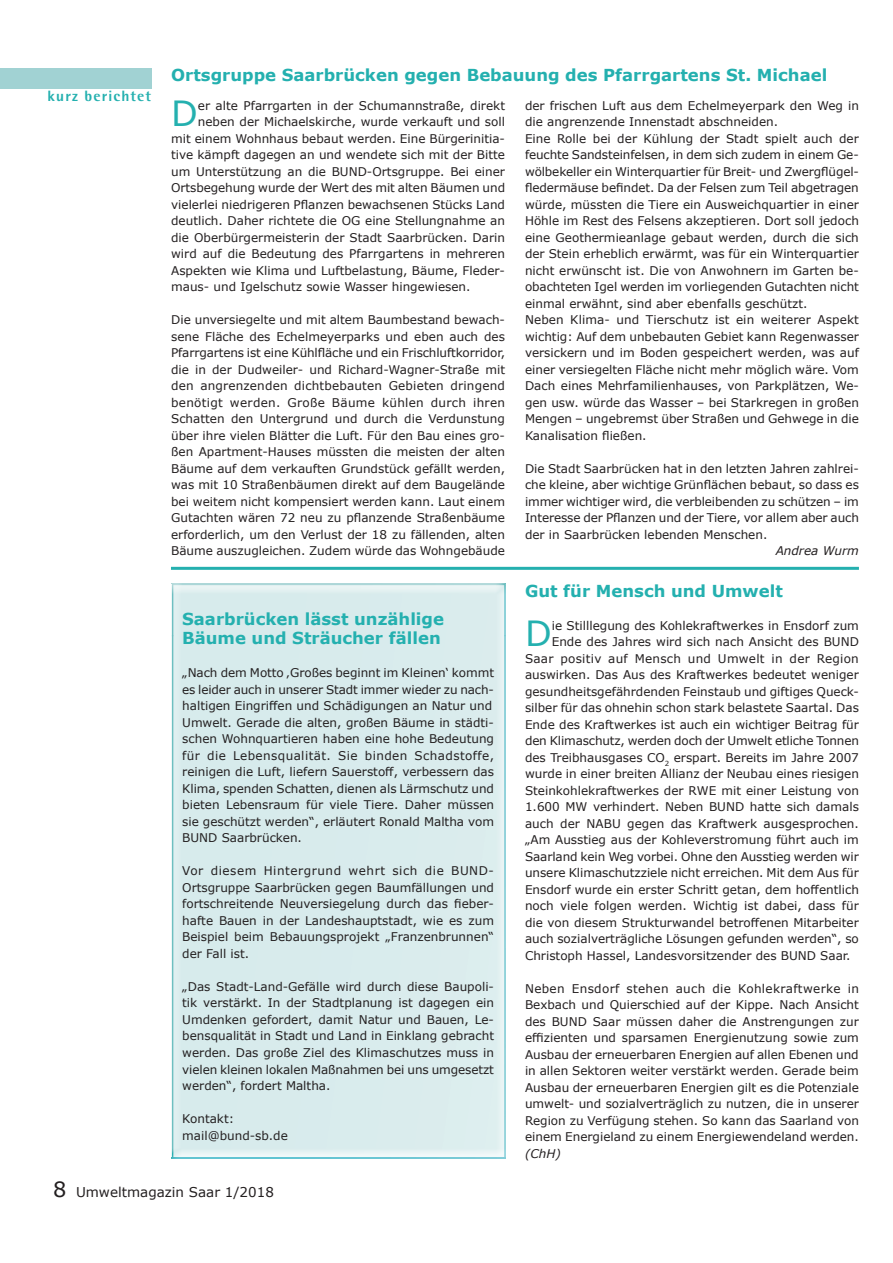
<style>
.page{position:relative;width:893px;height:1263px;background:#fff}
.page>*{position:absolute;margin:0;border:0;box-sizing:border-box;transform-origin:0 0}
.t1{font:34.65px "Verdana";color:#24b0af}
.t2{font:700 16.5px/19.8px "Verdana";color:#24b0af}
.t3{font:800 15px "Agfa Rotis Semisans";letter-spacing:.075em;color:#24b0af}
.t4{font:13.5px "Verdana";color:#231f20}
.t5{font:12px/16.5px "Verdana";color:#231f20;text-align:justify}
.t6{font:12px "Verdana";letter-spacing:.02em;color:#231f20}
.t7{font:italic 12px "Verdana";color:#231f20}
.s1{font-size:21px}
</style>
<div class="page">
<div style="left:0;top:68px;width:151px;height:20px;background:#a1d2d3"></div>
<div style="left:172px;top:636px;width:334px;height:523px;background:#d8ebed"></div>
<img style="left:172px;top:584px;width:334px;height:52px">
<img style="left:172px;top:635px;width:48px;height:523px">
<img style="left:458px;top:635px;width:48px;height:523px">
<img style="left:219px;top:1157px;width:240px;height:1px">
<hr style="left:171px;top:567px;width:688px;height:3px;background:#24b0af">
<p class="t3" style="left:48px;top:87px;width:105px">kurz berichtet</p>
<h2 class="t2" style="left:171px;top:64px;width:658px">Ortsgruppe Saarbrücken gegen Bebauung des Pfarrgartens St. Michael</h2>
<h1 class="t1" style="left:171px;top:90px;width:28px">D</h1>
<p class="t5" style="left:198px;top:97px;width:309px">er alte Pfarrgarten in der Schumannstraße, direkt</p>
<p class="t5" style="left:198px;top:114px;width:309px">neben der Michaelskirche, wurde verkauft und soll</p>
<p class="t5" style="left:171px;top:130px;width:335px">mit einem Wohnhaus bebaut werden. Eine Bürgerinitia-</p>
<p class="t5" style="left:171px;top:147px;width:335px">tive kämpft dagegen an und wendete sich mit der Bitte</p>
<p class="t5" style="left:171px;top:163px;width:335px">um Unterstützung an die BUND-Ortsgruppe. Bei einer</p>
<p class="t5" style="left:171px;top:180px;width:335px">Ortsbegehung wurde der Wert des mit alten Bäumen und</p>
<p class="t5" style="left:171px;top:196px;width:335px">vielerlei niedrigeren Pflanzen bewachsenen Stücks Land</p>
<p class="t5" style="left:171px;top:213px;width:335px">deutlich. Daher richtete die OG eine Stellungnahme an</p>
<p class="t5" style="left:171px;top:229px;width:335px">die Oberbürgermeisterin der Stadt Saarbrücken. Darin</p>
<p class="t5" style="left:171px;top:246px;width:335px">wird auf die Bedeutung des Pfarrgartens in mehreren</p>
<p class="t5" style="left:171px;top:262px;width:335px">Aspekten wie Klima und Luftbelastung, Bäume, Fleder-</p>
<p class="t5" style="left:171px;top:279px;width:301px">maus- und Igelschutz sowie Wasser hingewiesen.</p>
<p class="t5" style="left:171px;top:312px;width:335px">Die unversiegelte und mit altem Baumbestand bewach&shy;sene Fläche des Echelmeyerparks und eben auch des Pfarrgartens ist eine Kühlfläche und ein Frischluftkorridor, die in der Dudweiler- und Richard-Wagner-Straße mit den angrenzenden dichtbebauten Gebieten dringend benötigt werden. Große Bäume kühlen durch ihren Schatten den Untergrund und durch die Verdunstung über ihre vielen Blätter die Luft. Für den Bau eines gro&shy;ßen Apartment-Hauses müssten die meisten der alten Bäume auf dem verkauften Grundstück gefällt werden, was mit 10 Straßenbäumen direkt auf dem Baugelände bei weitem nicht kompensiert werden kann. Laut einem Gutachten wären 72 neu zu pflanzende Straßenbäume erforderlich, um den Verlust der 18 zu fällenden, alten Bäume auszugleichen. Zudem würde das Wohngebäude</p>
<h2 class="t2" style="left:182px;top:608px;width:263px">Saarbrücken lässt unzählige<br>Bäume und Sträucher fällen</h2>
<p class="t5" style="left:182px;top:665px;width:313px;text-align:left">„Nach dem Motto ‚Großes beginnt im Kleinen‘ kommt es leider auch in unserer Stadt immer wieder zu nach&shy;haltigen Eingriffen und Schädigungen an Natur und Umwelt. Gerade die alten, großen Bäume in städti&shy;schen Wohnquartieren haben eine hohe Bedeutung für die Lebensqualität. Sie binden Schadstoffe, reinigen die Luft, liefern Sauerstoff, verbessern das Klima, spenden Schatten, dienen als Lärmschutz und bieten Lebensraum für viele Tiere. Daher müssen sie geschützt werden“, erläutert Ronald Maltha vom BUND Saarbrücken.</p>
<p class="t5" style="left:182px;top:863px;width:313px">Vor diesem Hintergrund wehrt sich die BUND-Ortsgruppe Saarbrücken gegen Baumfällungen und fortschreitende Neuversiegelung durch das fieber&shy;hafte Bauen in der Landeshauptstadt, wie es zum Beispiel beim Bebauungsprojekt „Franzenbrunnen“ der Fall ist.</p>
<p class="t5" style="left:182px;top:978px;width:313px">„Das Stadt-Land-Gefälle wird durch diese Baupoli&shy;tik verstärkt. In der Stadtplanung ist dagegen ein Umdenken gefordert, damit Natur und Bauen, Le&shy;bensqualität in Stadt und Land in Einklang gebracht werden. Das große Ziel des Klimaschutzes muss in vielen kleinen lokalen Maßnahmen bei uns umgesetzt werden“, fordert Maltha.</p>
<p class="t5" style="left:182px;top:1110px;width:107px">Kontakt: mail@bund-sb.de</p>
<p class="t5" style="left:525px;top:97px;width:335px;text-align:left">der frischen Luft aus dem Echelmeyerpark den Weg in die angrenzende Innenstadt abschneiden.<br>Eine Rolle bei der Kühlung der Stadt spielt auch der feuchte Sandsteinfelsen, in dem sich zudem in einem Ge&shy;wölbekeller ein Winterquartier für Breit- und Zwergflügel&shy;fledermäuse befindet. Da der Felsen zum Teil abgetragen würde, müssten die Tiere ein Ausweichquartier in einer Höhle im Rest des Felsens akzeptieren. Dort soll jedoch eine Geothermieanlage gebaut werden, durch die sich der Stein erheblich erwärmt, was für ein Winterquartier nicht erwünscht ist. Die von Anwohnern im Garten be&shy;obachteten Igel werden im vorliegenden Gutachten nicht einmal erwähnt, sind aber ebenfalls geschützt.<br>Neben Klima- und Tierschutz ist ein weiterer Aspekt wichtig: Auf dem unbebauten Gebiet kann Regenwasser versickern und im Boden gespeichert werden, was auf einer versiegelten Fläche nicht mehr möglich wäre. Vom Dach eines Mehrfamilienhauses, von Parkplätzen, We&shy;gen usw. würde das Wasser – bei Starkregen in großen Mengen – ungebremst über Straßen und Gehwege in die Kanalisation fließen.</p>
<p class="t5" style="left:525px;top:460px;width:335px">Die Stadt Saarbrücken hat in den letzten Jahren zahlrei&shy;che kleine, aber wichtige Grünflächen bebaut, so dass es immer wichtiger wird, die verbleibenden zu schützen – im Interesse der Pflanzen und der Tiere, vor allem aber auch der in Saarbrücken lebenden Menschen.</p>
<p class="t7" style="left:776px;top:543px;width:85px">Andrea Wurm</p>
<h2 class="t2" style="left:525px;top:580px;width:259px">Gut für Mensch und Umwelt</h2>
<h1 class="t1" style="left:525px;top:610px;width:28px">D</h1>
<p class="t5" style="left:552px;top:617px;width:309px">ie Stilllegung des Kohlekraftwerkes in Ensdorf zum</p>
<p class="t5" style="left:552px;top:633px;width:309px">Ende des Jahres wird sich nach Ansicht des BUND</p>
<p class="t6" style="left:525px;top:650px;width:335px">Saar positiv auf Mensch und Umwelt in der Region</p>
<p class="t5" style="left:525px;top:666px;width:335px">auswirken. Das Aus des Kraftwerkes bedeutet weniger</p>
<p class="t5" style="left:525px;top:683px;width:335px">gesundheitsgefährdenden Feinstaub und giftiges Queck-</p>
<p class="t5" style="left:525px;top:699px;width:335px">silber für das ohnehin schon stark belastete Saartal. Das</p>
<p class="t5" style="left:525px;top:716px;width:335px">Ende des Kraftwerkes ist auch ein wichtiger Beitrag für</p>
<p class="t5" style="left:525px;top:732px;width:335px">den Klimaschutz, werden doch der Umwelt etliche Tonnen</p>
<p class="t5" style="left:525px;top:749px;width:335px">des Treibhausgases CO<sub>2</sub> erspart. Bereits im Jahre 2007</p>
<p class="t5" style="left:525px;top:765px;width:335px">wurde in einer breiten Allianz der Neubau eines riesigen</p>
<p class="t5" style="left:525px;top:782px;width:335px">Steinkohlekraftwerkes der RWE mit einer Leistung von</p>
<p class="t5" style="left:525px;top:798px;width:335px">1.600 MW verhindert. Neben BUND hatte sich damals</p>
<p class="t5" style="left:525px;top:815px;width:335px">auch der NABU gegen das Kraftwerk ausgesprochen.</p>
<p class="t5" style="left:525px;top:831px;width:335px">„Am Ausstieg aus der Kohleverstromung führt auch im</p>
<p class="t5" style="left:525px;top:848px;width:335px">Saarland kein Weg vorbei. Ohne den Ausstieg werden wir</p>
<p class="t5" style="left:525px;top:864px;width:335px">unsere Klimaschutzziele nicht erreichen. Mit dem Aus für</p>
<p class="t5" style="left:525px;top:881px;width:335px">Ensdorf wurde ein erster Schritt getan, dem hoffentlich</p>
<p class="t5" style="left:525px;top:897px;width:335px">noch viele folgen werden. Wichtig ist dabei, dass für</p>
<p class="t5" style="left:525px;top:914px;width:335px">die von diesem Strukturwandel betroffenen Mitarbeiter</p>
<p class="t5" style="left:525px;top:930px;width:335px">auch sozialverträgliche Lösungen gefunden werden“, so</p>
<p class="t5" style="left:525px;top:947px;width:327px">Christoph Hassel, Landesvorsitzender des BUND Saar.</p>
<p class="t5" style="left:525px;top:980px;width:335px">Neben Ensdorf stehen auch die Kohlekraftwerke in Bexbach und Quierschied auf der Kippe. Nach Ansicht des BUND Saar müssen daher die Anstrengungen zur effizienten und sparsamen Energienutzung sowie zum Ausbau der erneuerbaren Energien auf allen Ebenen und in allen Sektoren weiter verstärkt werden. Gerade beim Ausbau der erneuerbaren Energien gilt es die Potenziale umwelt- und sozialverträglich zu nutzen, die in unserer Region zu Verfügung stehen. So kann das Saarland von einem Energieland zu einem Energiewendeland werden.</p>
<p class="t7" style="left:525px;top:1145px;width:37px">(ChH)</p>
<p class="t4" style="left:53px;top:1183px;width:222px"><span class="s1">8</span> Umweltmagazin Saar 1/2018</p>
</div>
